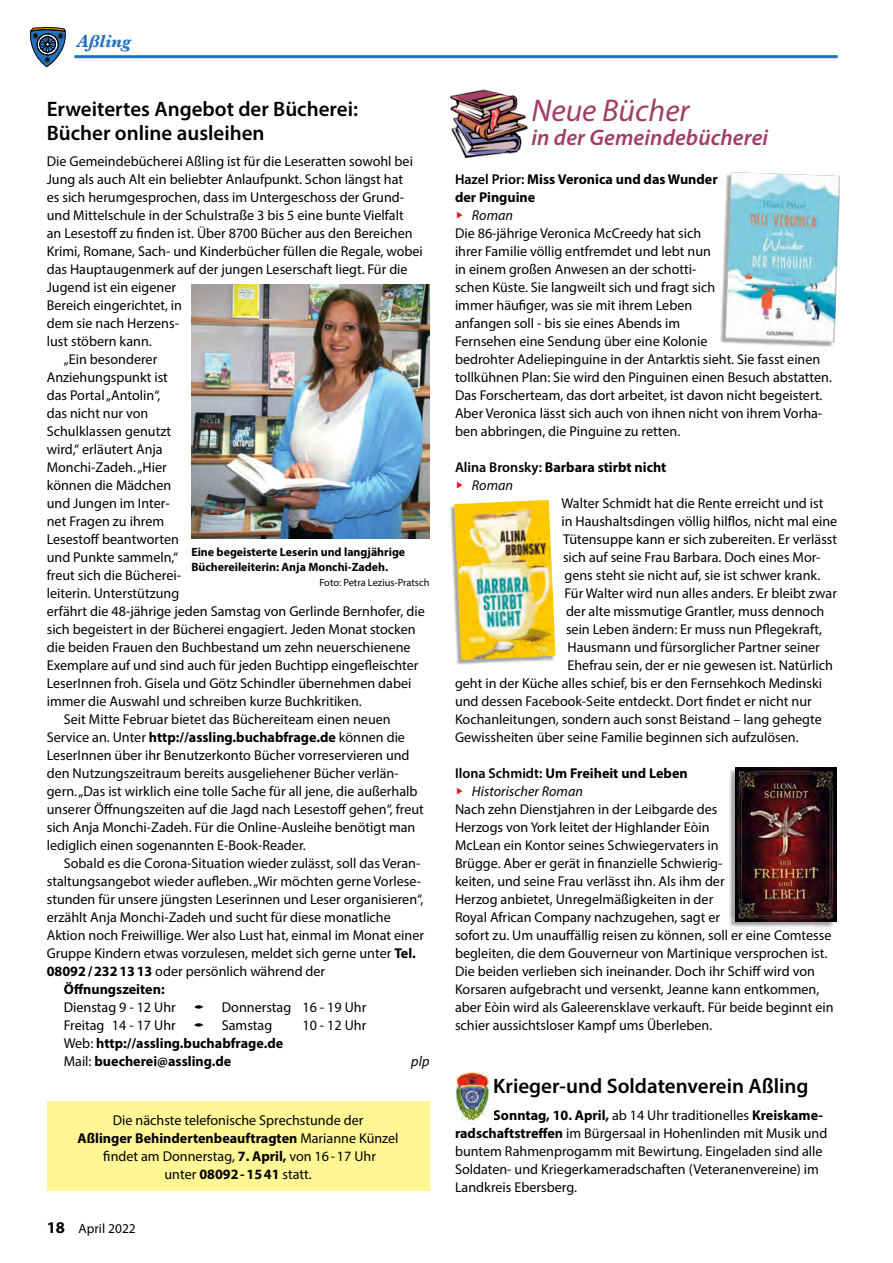
<style>
.page{position:relative;width:893px;height:1263px;background:#fff}
.page>*{position:absolute;margin:0;border:0;box-sizing:border-box;transform-origin:0 0}
.Head_14_reg_-_2_Zeil{font:italic 31.5px "Myriad Pro";color:#a13d65}
.Head_14_reg_-_2_Zeil-2{font:italic 600 22.5px "Myriad Pro";letter-spacing:.005em;color:#a13d65}
.Head_14_reg_-_2_Zeil-3{font:600 21px/24px "Myriad Pro";color:#000}
.Head_14_semib_-_1_Ze{font:600 21px "Myriad Pro";color:#000}
.t1{font:italic 700 18px "Baskerville";color:#2272bd}
.allg__Fließtext{font:14.25px/18px "Myriad Pro";color:#000}
.allg__Fließtext-2{font:700 14.25px/18px "Myriad Pro";color:#000}
.allg__Fließtext-3{font:italic 14.25px "Myriad Pro";letter-spacing:.005em;color:#000}
.t2{font:13.5px "Myriad Pro";color:#000}
.BU{font:700 12px/15px "Myriad Pro";color:#000}
.FOTOHINWEIS{font:10.5px "Myriad Pro";color:#000}
.s1{font-weight:700}
.s2{font-weight:400}
.s3{font-weight:700;font-size:16.5px}
.s4{font-weight:600}
.s5{color:#ec111a}
</style>
<div class="page">
<hr style="left:74px;top:55px;width:764px;height:3px;background:#2272bd">
<svg style="left:30px;top:27px;width:36px;height:40px"></svg>
<img style="left:450px;top:89px;width:78px;height:69px">
<div style="left:720px;top:173px;width:118px;height:174px;background:#000;opacity:.35"></div>
<img style="left:725px;top:172px;width:115px;height:170px">
<div style="left:450px;top:501px;width:105px;height:164px;background:#000;opacity:.35"></div>
<img style="left:454px;top:500px;width:102px;height:160px">
<div style="left:729px;top:769px;width:106px;height:159px;background:#000;opacity:.35"></div>
<img style="left:736px;top:767px;width:101px;height:154px">
<div style="left:47px;top:1102px;width:382px;height:89px;background:#fff694"></div>
<img style="left:455px;top:1072px;width:38px;height:51px">
<img style="left:191px;top:285px;width:238px;height:253px">
<p class="t1" style="left:77px;top:28px;width:56px">Aßling</p>
<p class="Head_14_reg_-_2_Zeil-3" style="left:47px;top:96px;width:313px">Erweitertes Angebot der Bücherei:<br>Bücher online ausleihen</p>
<p class="allg__Fließtext" style="left:47px;top:152px;width:378px">Die Gemeindebücherei Aßling ist für die Leseratten sowohl bei Jung als auch Alt ein beliebter Anlaufpunkt. Schon längst hat<br>es sich herumgesprochen, dass im Untergeschoss der Grund&shy;und Mittelschule in der Schulstraße 3 bis 5 eine bunte Vielfalt<br>an Lesestoff zu finden ist. Über 8700 Bücher aus den Bereichen Krimi, Romane, Sach- und Kinderbücher füllen die Regale, wobei das Hauptaugenmerk auf der jungen Leserschaft liegt. Für die Jugend ist ein eigener<br>Bereich eingerichtet, in<br>dem sie nach Herzens-<br>lust stöbern kann.</p>
<p class="allg__Fließtext" style="left:47px;top:350px;width:379px;text-indent:17px">„Ein besonderer<br>Anziehungspunkt ist<br>das Portal „Antolin“,<br>das nicht nur von<br>Schulklassen genutzt<br>wird,“ erläutert Anja<br>Monchi-Zadeh. „Hier<br>können die Mädchen<br>und Jungen im Inter-<br>net Fragen zu ihrem<br>Lesestoff beantworten<br>und Punkte sammeln,“<br>freut sich die Bücherei-<br>leiterin. Unterstützung<br>erfährt die 48-jährige jeden Samstag von Gerlinde Bernhofer, die sich begeistert in der Bücherei engagiert. Jeden Monat stocken die beiden Frauen den Buchbestand um zehn neuerschienene Exemplare auf und sind auch für jeden Buchtipp eingefleischter LeserInnen froh. Gisela und Götz Schindler übernehmen dabei immer die Auswahl und schreiben kurze Buchkritiken.</p>
<p class="allg__Fließtext" style="left:47px;top:710px;width:379px;text-indent:17px">Seit Mitte Februar bietet das Büchereiteam einen neuen Service an. Unter <span class="s1">http://assling.buchabfrage.de</span> können die LeserInnen über ihr Benutzerkonto Bücher vorreservieren und den Nutzungszeitraum bereits ausgeliehener Bücher verlän&shy;gern. „Das ist wirklich eine tolle Sache für all jene, die außerhalb unserer Öffnungszeiten auf die Jagd nach Lesestoff gehen“, freut sich Anja Monchi-Zadeh. Für die Online-Ausleihe benötigt man lediglich einen sogenannten E-Book-Reader.</p>
<p class="allg__Fließtext" style="left:47px;top:854px;width:379px;text-indent:17px">Sobald es die Corona-Situation wieder zulässt, soll das Veran&shy;staltungsangebot wieder aufleben. „Wir möchten gerne Vorlese&shy;stunden für unsere jüngsten Leserinnen und Leser organisieren“, erzählt Anja Monchi-Zadeh und sucht für diese monatliche Aktion noch Freiwillige. Wer also Lust hat, einmal im Monat einer Gruppe Kindern etwas vorzulesen, meldet sich gerne unter <span class="s1">Tel.<br>08092/2321313</span> oder persönlich während der</p>
<p class="allg__Fließtext-2" style="left:64px;top:979px;width:102px">Öffnungszeiten:</p>
<p class="allg__Fließtext" style="left:64px;top:998px;width:113px">Dienstag 9 - 12 Uhr</p>
<p class="allg__Fließtext" style="left:222px;top:998px;width:146px">Donnerstag 16 - 19 Uhr</p>
<p class="allg__Fließtext" style="left:64px;top:1016px;width:113px">Freitag 14 - 17 Uhr</p>
<p class="allg__Fließtext" style="left:222px;top:1016px;width:52px">Samstag</p>
<p class="allg__Fließtext" style="left:302px;top:1016px;width:65px">10 - 12 Uhr</p>
<p class="allg__Fließtext-2" style="left:64px;top:1033px;width:221px"><span class="s2">Web:</span> http://assling.buchabfrage.de<br><span class="s2">Mail:</span> buecherei@assling.de</p>
<p class="BU" style="left:191px;top:544px;width:215px">Eine begeisterte Leserin und langjährige<br>Büchereileiterin: Anja Monchi-Zadeh.</p>
<p class="FOTOHINWEIS" style="left:320px;top:576px;width:111px">Foto: Petra Lezius-Pratsch</p>
<p class="allg__Fließtext-3" style="left:411px;top:1052px;width:20px">plp</p>
<p class="allg__Fließtext" style="left:78px;top:1111px;width:322px;text-align:center">Die nächste telefonische Sprechstunde der<br><span class="s1">Aßlinger Behindertenbeauftragten</span> Marianne Künzel findet am Donnerstag, <span class="s1">7. April,</span> von 16-17 Uhr<br>unter <span class="s1">08092-1541</span> statt.</p>
<p class="t2" style="left:47px;top:1220px;width:91px"><span class="s3">18</span> April 2022</p>
<p class="Head_14_reg_-_2_Zeil" style="left:531px;top:91px;width:160px">Neue Bücher</p>
<p class="Head_14_reg_-_2_Zeil-2" style="left:531px;top:123px;width:238px">in der Gemeindebücherei</p>
<p class="allg__Fließtext-2" style="left:455px;top:169px;width:264px"><span class="s4">Hazel Prior:</span> Miss Veronica und das Wunder der Pinguine</p>
<p class="allg__Fließtext-3" style="left:455px;top:206px;width:60px"><span class="s5">◆</span> Roman</p>
<p class="allg__Fließtext" style="left:455px;top:224px;width:378px">Die 86-jährige Veronica McCreedy hat sich<br>ihrer Familie völlig entfremdet und lebt nun<br>in einem großen Anwesen an der schotti-<br>schen Küste. Sie langweilt sich und fragt sich<br>immer häufiger, was sie mit ihrem Leben<br>anfangen soll - bis sie eines Abends im<br>Fernsehen eine Sendung über eine Kolonie<br>bedrohter Adeliepinguine in der Antarktis sieht. Sie fasst einen tollkühnen Plan: Sie wird den Pinguinen einen Besuch abstatten.<br>Das Forscherteam, das dort arbeitet, ist davon nicht begeistert.<br>Aber Veronica lässt sich auch von ihnen nicht von ihrem Vorha&shy;ben abbringen, die Pinguine zu retten.</p>
<p class="allg__Fließtext-2" style="left:455px;top:457px;width:213px"><span class="s4">Alina Bronsky:</span> Barbara stirbt nicht</p>
<p class="allg__Fließtext-3" style="left:455px;top:476px;width:60px"><span class="s5">◆</span> Roman</p>
<p class="allg__Fließtext" style="left:561px;top:494px;width:263px">Walter Schmidt hat die Rente erreicht und ist</p>
<p class="allg__Fließtext" style="left:561px;top:512px;width:277px">in Haushaltsdingen völlig hilflos, nicht mal eine</p>
<p class="allg__Fließtext" style="left:563px;top:530px;width:276px">Tütensuppe kann er sich zubereiten. Er verlässt</p>
<p class="allg__Fließtext" style="left:563px;top:548px;width:259px">sich auf seine Frau Barbara. Doch eines Mor-</p>
<p class="allg__Fließtext" style="left:564px;top:566px;width:257px">gens steht sie nicht auf, sie ist schwer krank.</p>
<p class="allg__Fließtext" style="left:564px;top:584px;width:274px">Für Walter wird nun alles anders. Er bleibt zwar</p>
<p class="allg__Fließtext" style="left:566px;top:602px;width:260px">der alte missmutige Grantler, muss dennoch</p>
<p class="allg__Fließtext" style="left:566px;top:620px;width:257px">sein Leben ändern: Er muss nun Pflegekraft,</p>
<p class="allg__Fließtext" style="left:567px;top:638px;width:254px">Hausmann und fürsorglicher Partner seiner</p>
<p class="allg__Fließtext" style="left:567px;top:656px;width:267px">Ehefrau sein, der er nie gewesen ist. Natürlich</p>
<p class="allg__Fließtext" style="left:455px;top:674px;width:369px">geht in der Küche alles schief, bis er den Fernsehkoch Medinski</p>
<p class="allg__Fließtext" style="left:455px;top:692px;width:358px">und dessen Facebook-Seite entdeckt. Dort findet er nicht nur</p>
<p class="allg__Fließtext" style="left:455px;top:710px;width:368px">Kochanleitungen, sondern auch sonst Beistand – lang gehegte</p>
<p class="allg__Fließtext" style="left:455px;top:728px;width:345px">Gewissheiten über seine Familie beginnen sich aufzulösen.</p>
<p class="allg__Fließtext-2" style="left:455px;top:763px;width:234px"><span class="s4">Ilona Schmidt:</span> Um Freiheit und Leben</p>
<p class="allg__Fließtext-3" style="left:455px;top:782px;width:130px"><span class="s5">◆</span> Historischer Roman</p>
<p class="allg__Fließtext" style="left:455px;top:800px;width:380px">Nach zehn Dienstjahren in der Leibgarde des<br>Herzogs von York leitet der Highlander Eòin<br>McLean ein Kontor seines Schwiegervaters in<br>Brügge. Aber er gerät in finanzielle Schwierig-<br>keiten, und seine Frau verlässt ihn. Als ihm der<br>Herzog anbietet, Unregelmäßigkeiten in der<br>Royal African Company nachzugehen, sagt er<br>sofort zu. Um unauffällig reisen zu können, soll er eine Comtesse begleiten, die dem Gouverneur von Martinique versprochen ist.<br>Die beiden verlieben sich ineinander. Doch ihr Schiff wird von Korsaren aufgebracht und versenkt, Jeanne kann entkommen, aber Eòin wird als Galeerensklave verkauft. Für beide beginnt ein schier aussichtsloser Kampf ums Überleben.</p>
<p class="Head_14_semib_-_1_Ze" style="left:493px;top:1072px;width:317px">Krieger-und Soldatenverein Aßling</p>
<p class="allg__Fließtext" style="left:455px;top:1106px;width:374px;text-indent:38px"><span class="s1">Sonntag, 10. April,</span> ab 14 Uhr traditionelles <span class="s1">Kreiskame&shy;radschaftstreffen</span> im Bürgersaal in Hohenlinden mit Musik und buntem Rahmenprogamm mit Bewirtung. Eingeladen sind alle Soldaten- und Kriegerkameradschaften (Veteranenvereine) im Landkreis Ebersberg.</p>
</div>
